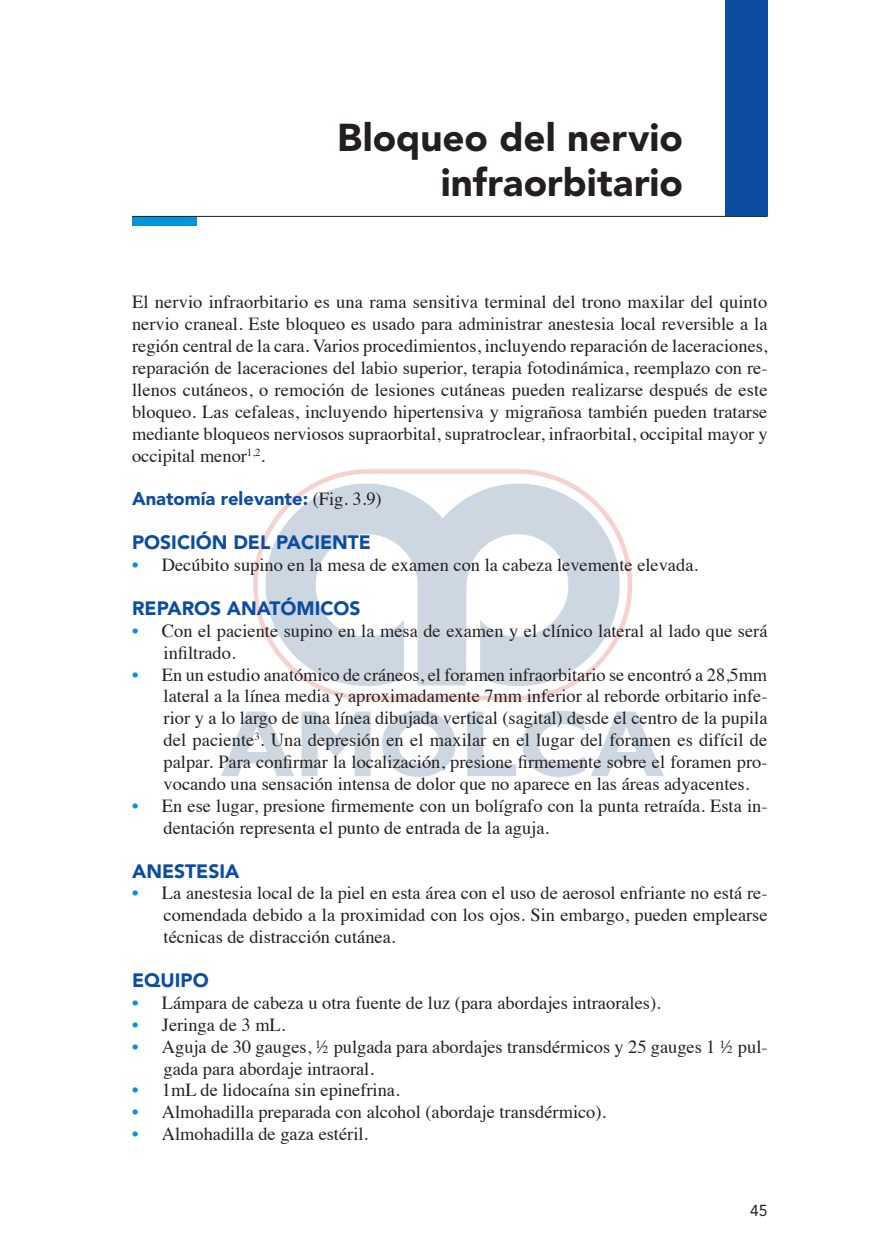
<style>
.page{position:relative;width:885px;height:1246px;background:#fff}
.page>*{position:absolute;margin:0;border:0;box-sizing:border-box;transform-origin:0 0}
.t1{font:900 38.5px "Avenir LT Pro";color:#231f20}
.Títulos{font:900 19.25px "Avenir LT Pro";color:#0d4da1}
.Tab_s{font:18.38px/21.9px "Times";color:#231f20}
.Normal_Text{font:18.38px/21.9px "Times";color:#231f20;text-align:justify}
.Normal_Text-2{font:900 18.38px "Avenir LT Pro";color:#0d4da1}
.t2{font:15.75px "Avenir LT Pro";color:#231f20}
.s1{font-family:"Times";font-weight:400;color:#231f20}
.s2{color:#0095d9}
</style>
<div class="page">
<img style="left:221px;top:469px;width:442px;height:307px">
<div style="left:725px;top:0;width:42px;height:216px;background:#0d4da1"></div>
<div style="left:132px;top:216px;width:64px;height:10px;background:#0095d9"></div>
<hr style="left:132px;top:216px;width:635px;height:1px;background:#231f20">
<p class="t1" style="left:337px;top:114px;width:347px">Bloqueo del nervio</p>
<p class="t1" style="left:440px;top:159px;width:244px">infraorbitario</p>
<p class="Normal_Text" style="left:132px;top:289px;width:636px">El nervio infraorbitario es una rama sensitiva terminal del trono maxilar del quinto nervio craneal. Este bloqueo es usado para administrar anestesia local reversible a la región central de la cara. Varios procedimientos, incluyendo reparación de laceraciones, reparación de laceraciones del labio superior, terapia fotodinámica, reemplazo con re&shy;llenos cutáneos, o remoción de lesiones cutáneas pueden realizarse después de este bloqueo. Las cefaleas, incluyendo hipertensiva y migrañosa también pueden tratarse mediante bloqueos nerviosos supraorbital, supratroclear, infraorbital, occipital mayor y occipital menor<sup>1,2</sup>.</p>
<p class="Normal_Text-2" style="left:132px;top:488px;width:251px">Anatomía relevante: <span class="s1">(Fig. 3.9)</span></p>
<p class="Títulos" style="left:132px;top:530px;width:240px">POSICIÓN DEL PACIENTE</p>
<p class="Tab_s" style="left:132px;top:552px;width:567px"><span class="s2">•</span> Decúbito supino en la mesa de examen con la cabeza levemente elevada.</p>
<p class="Títulos" style="left:132px;top:596px;width:230px">REPAROS ANATÓMICOS</p>
<p class="Tab_s" style="left:163px;top:618px;width:605px;text-indent:-32px"><span class="s2">•</span> Con el paciente supino en la mesa de examen y el clínico lateral al lado que será infiltrado.</p>
<p class="Tab_s" style="left:163px;top:661px;width:605px;text-align:justify;text-indent:-32px"><span class="s2">•</span> En un estudio anatómico de cráneos, el foramen infraorbitario se encontró a 28,5mm lateral a la línea media y aproximadamente 7mm inferior al reborde orbitario infe&shy;rior y a lo largo de una línea dibujada vertical (sagital) desde el centro de la pupila del paciente<sup>3</sup>. Una depresión en el maxilar en el lugar del foramen es difícil de palpar. Para confirmar la localización, presione firmemente sobre el foramen pro&shy;vocando una sensación intensa de dolor que no aparece en las áreas adyacentes.</p>
<p class="Tab_s" style="left:163px;top:793px;width:605px;text-indent:-32px"><span class="s2">•</span> En ese lugar, presione firmemente con un bolígrafo con la punta retraída. Esta in&shy;dentación representa el punto de entrada de la aguja.</p>
<p class="Títulos" style="left:132px;top:859px;width:109px">ANESTESIA</p>
<p class="Tab_s" style="left:163px;top:880px;width:605px;text-align:justify;text-indent:-32px"><span class="s2">•</span> La anestesia local de la piel en esta área con el uso de aerosol enfriante no está re&shy;comendada debido a la proximidad con los ojos. Sin embargo, pueden emplearse técnicas de distracción cutánea.</p>
<p class="Títulos" style="left:132px;top:968px;width:78px">EQUIPO</p>
<p class="Tab_s" style="left:132px;top:989px;width:530px"><span class="s2">•</span> Lámpara de cabeza u otra fuente de luz (para abordajes intraorales).</p>
<p class="Tab_s" style="left:132px;top:1011px;width:155px"><span class="s2">•</span> Jeringa de 3 mL.</p>
<p class="Tab_s" style="left:163px;top:1033px;width:605px;text-indent:-32px"><span class="s2">•</span> Aguja de 30 gauges, ½ pulgada para abordajes transdérmicos y 25 gauges 1 ½ pul&shy;gada para abordaje intraoral.</p>
<p class="Tab_s" style="left:132px;top:1077px;width:269px"><span class="s2">•</span> 1mL de lidocaína sin epinefrina.</p>
<p class="Tab_s" style="left:132px;top:1099px;width:475px"><span class="s2">•</span> Almohadilla preparada con alcohol (abordaje transdérmico).</p>
<p class="Tab_s" style="left:132px;top:1121px;width:237px"><span class="s2">•</span> Almohadilla de gaza estéril.</p>
<p class="t2" style="left:749px;top:1200px;width:19px">45</p>
</div>
